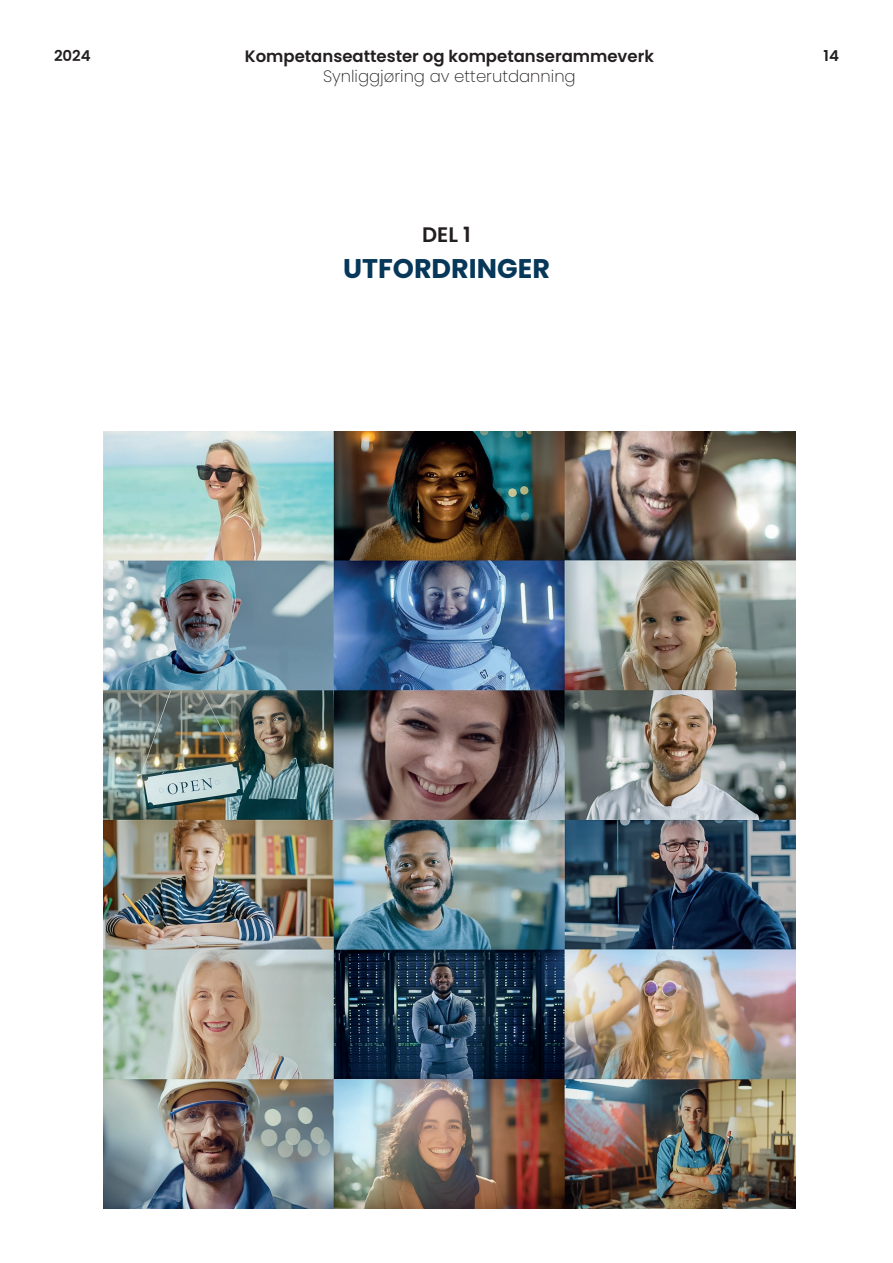
<style>
.page{position:relative;width:893px;height:1263px;background:#fff}
.page>*{position:absolute;margin:0;border:0;box-sizing:border-box;transform-origin:0 0}
.t1{font:700 27px "Poppins";color:#07385a}
.t2{font:600 21px "Poppins";color:#231f20}
.t3{font:600 16.5px "Poppins";color:#231f20}
.t4{font:200 16.5px "Poppins";color:#231f20}
.t5{font:600 15px "Poppins";color:#231f20}
</style>
<div class="page">
<img style="left:104px;top:431px;width:691px;height:778px">
<p class="t5" style="left:54px;top:47px;width:38px">2024</p>
<p class="t3" style="left:245px;top:47px;width:411px">Kompetanseattester og kompetanserammeverk</p>
<p class="t4" style="left:323px;top:67px;width:254px">Synliggjøring av etterutdanning</p>
<p class="t2" style="left:422px;top:222px;width:50px">DEL 1</p>
<h1 class="t1" style="left:343px;top:253px;width:208px">UTFORDRINGER</h1>
<p class="t5" style="left:824px;top:47px;width:17px">14</p>
</div>
